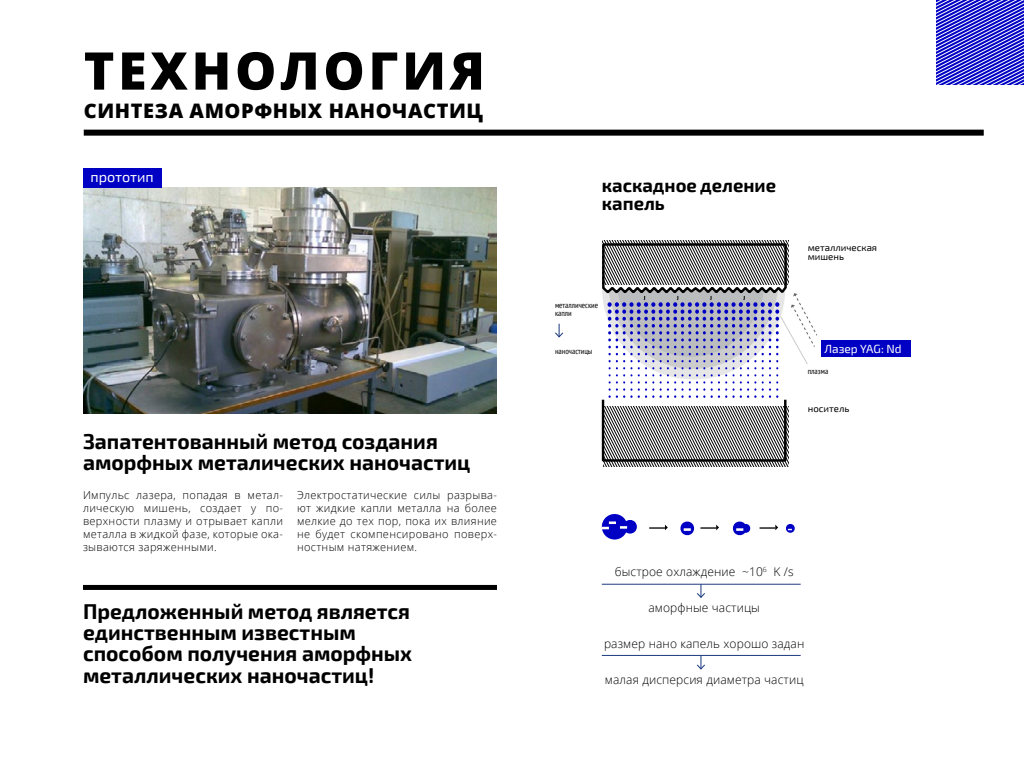
<style>
.page{position:relative;width:1024px;height:768px;background:#fff}
.page>*{position:absolute;margin:0;border:0;box-sizing:border-box;transform-origin:0 0}
.t1{font:800 52px "Open Sans";letter-spacing:.07em;color:#000}
.t2{font:700 21px/21.2px "Exo 2";color:#000}
.t3{font:800 20px "Open Sans";letter-spacing:.03em;color:#000}
.t4{font:700 18.4px/18.6px "Exo 2";color:#000}
.t5{font:14.3px "Exo 2";color:#fff}
.t6{font:300 12px "Open Sans";letter-spacing:.01em;color:#000}
.t7{font:11.8px "Exo 2";color:#fff}
.t8{font:300 11px/13px "Open Sans";letter-spacing:.03em;color:#000;text-align:justify}
.t9{font:9.6px/8.2px "Exo 2";color:#000}
.t10{font:condensed 8.2px/7.8px "PT Sans";color:#000}
</style>
<div class="page">
<img style="left:84px;top:188px;width:413px;height:225px">
<div style="left:84px;top:168px;width:78px;height:20px;background:#0000c4"></div>
<div style="left:84px;top:130px;width:900px;height:6px;background:#000"></div>
<svg style="left:649px;top:525px;width:19px;height:5px"></svg>
<svg style="left:760px;top:525px;width:18px;height:5px"></svg>
<svg style="left:680px;top:521px;width:39px;height:15px"></svg>
<svg style="left:733px;top:521px;width:18px;height:15px"></svg>
<svg style="left:786px;top:524px;width:9px;height:9px"></svg>
<svg style="left:601px;top:514px;width:36px;height:26px"></svg>
<div style="left:821px;top:341px;width:90px;height:16px;background:#0000c4"></div>
<svg style="left:555px;top:324px;width:9px;height:14px"></svg>
<svg style="left:697px;top:585px;width:8px;height:13px"></svg>
<svg style="left:697px;top:656px;width:8px;height:14px"></svg>
<div style="left:83px;top:585px;width:414px;height:5px;background:#000"></div>
<svg style="left:602px;top:400px;width:185px;height:62px"></svg>
<svg style="left:603px;top:407px;width:186px;height:59px"></svg>
<svg style="left:602px;top:241px;width:215px;height:157px"></svg>
<hr style="left:602px;top:584px;width:199px;height:1px;background:#1c3b7f">
<hr style="left:602px;top:655px;width:199px;height:1px;background:#1c3b7f">
<svg style="left:936px;top:0;width:88px;height:85px;background:#5353d6"></svg>
<h1 class="t1" style="left:84px;top:31px;width:403px">ТЕХНОЛОГИЯ</h1>
<h3 class="t3" style="left:84px;top:95px;width:401px">СИНТЕЗА АМОРФНЫХ НАНОЧАСТИЦ</h3>
<h3 class="t5" style="left:90px;top:169px;width:65px">прототип</h3>
<h2 class="t2" style="left:83px;top:431px;width:389px">Запатентованный метод создания аморфных металических наночастиц</h2>
<p class="t8" style="left:83px;top:488px;width:202px">Импульс лазера, попадая в метал&shy;лическую мишень, создает у по&shy;верхности плазму и отрывает капли металла в жидкой фазе, которые ока&shy;зываются заряженными.</p>
<p class="t8" style="left:297px;top:488px;width:202px">Электростатические силы разрыва&shy;ют жидкие капли металла на более мелкие до тех пор, пока их влияние не будет скомпенсировано поверх&shy;ностным натяжением.</p>
<h2 class="t2" style="left:83px;top:602px;width:331px">Предложенный метод является единственным известным способом получения аморфных металлических наночастиц!</h2>
<h3 class="t4" style="left:602px;top:176px;width:176px">каскадное деление капель</h3>
<p class="t10" style="left:555px;top:301px;width:45px">металлические капли</p>
<p class="t10" style="left:555px;top:347px;width:39px">наночастицы</p>
<p class="t9" style="left:808px;top:244px;width:71px">металлическая мишень</p>
<p class="t7" style="left:824px;top:342px;width:79px">Лазер YAG: Nd</p>
<p class="t10" style="left:808px;top:368px;width:22px">плазма</p>
<p class="t9" style="left:808px;top:405px;width:43px">носитель</p>
<p class="t6" style="left:615px;top:564px;width:180px">быстрое охлаждение ~10<sup>6</sup> K /s</p>
<p class="t6" style="left:648px;top:600px;width:113px">аморфные частицы</p>
<p class="t6" style="left:604px;top:636px;width:202px">размер нано капель хорошо задан</p>
<p class="t6" style="left:605px;top:672px;width:200px">малая дисперсия диаметра частиц</p>
</div>
